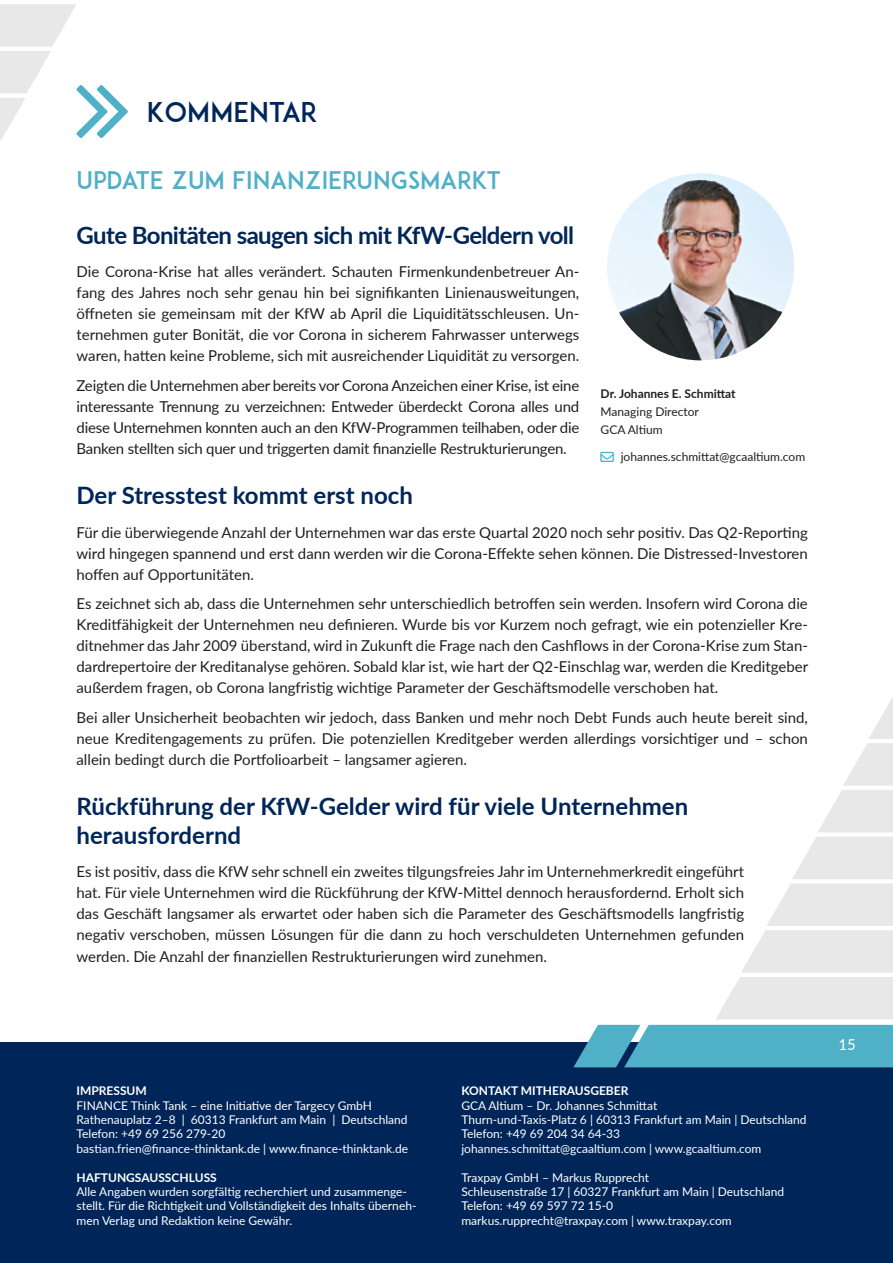
<style>
.page{position:relative;width:893px;height:1263px;background:#fff}
.page>*{position:absolute;margin:0;border:0;box-sizing:border-box;transform-origin:0 0}
.t1{font:27px "ADAM.CGPRO";color:#002659}
.t2{font:700 24px/28.8px "Lato";color:#002659}
.t3{font:700 24px "Lato";letter-spacing:-.025em;color:#002659}
.t4{font:24px "ADAM.CGPRO";color:#4fb0c7}
.t5{font:15px/21px "Lato";color:#1f1f1f;text-align:justify}
.t6{font:15px "Lato";color:#fff}
.t7{font:12px/14.4px "Lato";color:#fff}
.Quelle{font:12px "Lato";color:#1f1f1f}
.t8{font:700 12px "Lato";color:#fff}
.Quelle-2{font:700 12px "Lato";color:#1f1f1f}
.s1{color:#4fb0c7}
</style>
<div class="page">
<div style="left:0;top:1042px;width:893px;height:221px;background:#002659"></div>
<svg style="left:716px;top:697px;width:177px;height:323px"></svg>
<svg style="left:573px;top:1025px;width:320px;height:42px;background:#52aec5"></svg>
<img style="left:607px;top:173px;width:187px;height:187px;border-radius:94px">
<svg style="left:0;top:4px;width:128px;height:136px"></svg>
<h1 class="t1" style="left:147px;top:96px;width:173px">KOMMENTAR</h1>
<h2 class="t4" style="left:77px;top:166px;width:426px">UPDATE ZUM FINANZIERUNGSMARKT</h2>
<h3 class="t3" style="left:77px;top:217px;width:499px">Gute Bonitäten saugen sich mit KfW-Geldern voll</h3>
<p class="t5" style="left:77px;top:261px;width:504px">Die Corona-Krise hat alles verändert. Schauten Firmenkundenbetreuer An&shy;fang des Jahres noch sehr genau hin bei signifikanten Linienausweitungen, öffneten sie gemeinsam mit der KfW ab April die Liquiditätsschleusen. Un&shy;ternehmen guter Bonität, die vor Corona in sicherem Fahrwasser unterwegs waren, hatten keine Probleme, sich mit ausreichender Liquidität zu versorgen.</p>
<p class="t5" style="left:77px;top:374px;width:504px">Zeigten die Unternehmen aber bereits vor Corona Anzeichen einer Krise, ist eine interessante Trennung zu verzeichnen: Entweder überdeckt Corona alles und diese Unternehmen konnten auch an den KfW-Programmen teilhaben, oder die Banken stellten sich quer und triggerten damit finanzielle Restrukturierungen.</p>
<h3 class="t2" style="left:77px;top:480px;width:338px">Der Stresstest kommt erst noch</h3>
<p class="t5" style="left:77px;top:521px;width:733px">Für die überwiegende Anzahl der Unternehmen war das erste Quartal 2020 noch sehr positiv. Das Q2-Reporting wird hingegen spannend und erst dann werden wir die Corona-Effekte sehen können. Die Distressed-Investoren hoffen auf Opportunitäten.</p>
<p class="t5" style="left:77px;top:593px;width:733px">Es zeichnet sich ab, dass die Unternehmen sehr unterschiedlich betroffen sein werden. Insofern wird Corona die Kreditfähigkeit der Unternehmen neu definieren. Wurde bis vor Kurzem noch gefragt, wie ein potenzieller Kre&shy;ditnehmer das Jahr 2009 überstand, wird in Zukunft die Frage nach den Cashflows in der Corona-Krise zum Stan&shy;dardrepertoire der Kreditanalyse gehören. Sobald klar ist, wie hart der Q2-Einschlag war, werden die Kreditgeber außerdem fragen, ob Corona langfristig wichtige Parameter der Geschäftsmodelle verschoben hat.</p>
<p class="t5" style="left:77px;top:706px;width:733px">Bei aller Unsicherheit beobachten wir jedoch, dass Banken und mehr noch Debt Funds auch heute bereit sind, neue Kreditengagements zu prüfen. Die potenziellen Kreditgeber werden allerdings vorsichtiger und – schon allein bedingt durch die Portfolioarbeit – langsamer agieren.</p>
<h3 class="t2" style="left:77px;top:791px;width:613px">Rückführung der KfW-Gelder wird für viele Unternehmen herausfordernd</h3>
<p class="t5" style="left:77px;top:861px;width:669px">Es ist positiv, dass die KfW sehr schnell ein zweites tilgungsfreies Jahr im Unternehmerkredit eingeführt hat. Für viele Unternehmen wird die Rückführung der KfW-Mittel dennoch herausfordernd. Erholt sich das Geschäft langsamer als erwartet oder haben sich die Parameter des Geschäftsmodells langfristig negativ verschoben, müssen Lösungen für die dann zu hoch verschuldeten Unternehmen gefunden werden. Die Anzahl der finanziellen Restrukturierungen wird zunehmen.</p>
<p class="Quelle-2" style="left:601px;top:385px;width:137px">Dr. Johannes E. Schmittat</p>
<p class="Quelle" style="left:601px;top:403px;width:100px">Managing Director</p>
<p class="Quelle" style="left:601px;top:421px;width:64px">GCA Altium</p>
<p class="Quelle" style="left:601px;top:448px;width:206px"><span class="s1">→</span> johannes.schmittat@gcaaltium.com</p>
<p class="t8" style="left:77px;top:1082px;width:72px">IMPRESSUM</p>
<p class="t7" style="left:77px;top:1097px;width:333px">FINANCE Think Tank – eine Initiative der Targecy GmbH Rathenauplatz 2–8 | 60313 Frankfurt am Main | Deutschland Telefon: +49 69 256 279-20 bastian.frien@finance-thinktank.de | www.finance-thinktank.de</p>
<p class="t8" style="left:77px;top:1168px;width:142px">HAFTUNGSAUSSCHLUSS</p>
<p class="t7" style="left:77px;top:1184px;width:341px">Alle Angaben wurden sorgfältig recherchiert und zusammenge&shy;stellt. Für die Richtigkeit und Vollständigkeit des Inhalts überneh&shy;men Verlag und Redaktion keine Gewähr.</p>
<p class="t8" style="left:461px;top:1082px;width:169px">KONTAKT MITHERAUSGEBER</p>
<p class="t7" style="left:461px;top:1097px;width:347px">GCA Altium – Dr. Johannes Schmittat<br>Thurn-und-Taxis-Platz 6 | 60313 Frankfurt am Main | Deutschland Telefon: +49 69 204 34 64-33 johannes.schmittat@gcaaltium.com | www.gcaaltium.com</p>
<p class="t7" style="left:461px;top:1169px;width:324px">Traxpay GmbH – Markus Rupprecht<br>Schleusenstraße 17 | 60327 Frankfurt am Main | Deutschland Telefon: +49 69 597 72 15-0<br>markus.rupprecht@traxpay.com | www.traxpay.com</p>
<p class="t6" style="left:838px;top:1034px;width:19px">15</p>
</div>
